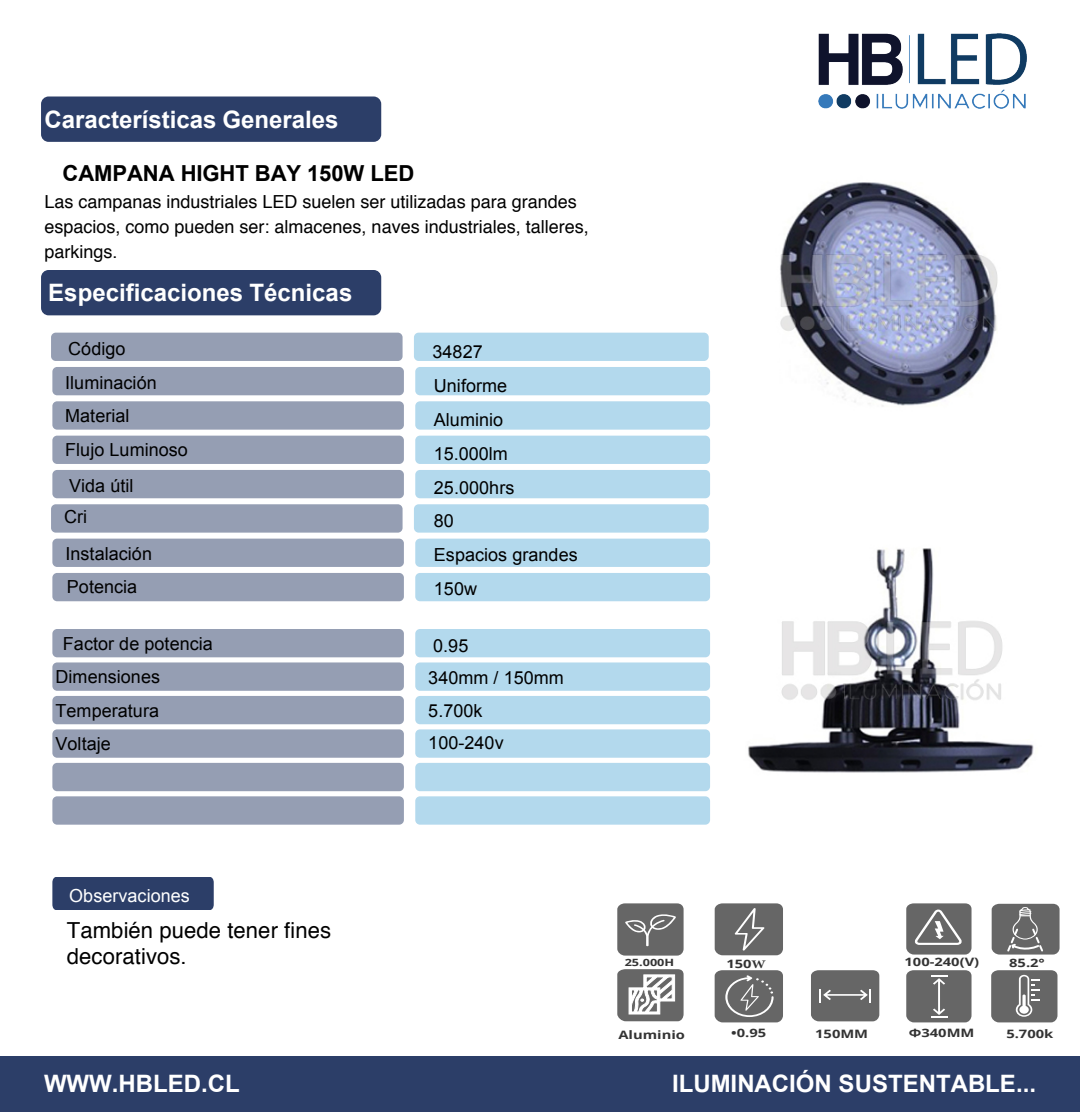
<style>
.page{position:relative;width:1080px;height:1112px;background:#fff}
.page>*{position:absolute;margin:0;border:0;box-sizing:border-box;transform-origin:0 0}
.t1{font:700 24px "Arial";color:#fff}
.t2{font:22px/26.4px "Helvetica";letter-spacing:.005em;color:#000}
.t3{font:700 22px "Arial";letter-spacing:-.005em;color:#000}
.t4{font:18px/33.8px "Arial";letter-spacing:.005em;color:#000}
.t5{font:18px/24.6px "Helvetica";color:#000}
.t6{font:18px "Arial";letter-spacing:.005em;color:#fff}
.t7{font:700 11.6px "Open Sans";color:#333;scale:1.27 1}
.t8{font:700 10px "Open Sans";color:#333;scale:1.27 1}
.s1{font-family:"Minion Pro"}
</style>
<div class="page">
<div style="left:41px;top:97px;width:340px;height:45px;background:#2c3e68;border-radius:8px"></div>
<div style="left:41px;top:270px;width:340px;height:45px;background:#2c3e68;border-radius:8px"></div>
<div style="left:52px;top:763px;width:352px;height:28px;background:#959eb3;border-radius:5px"></div>
<div style="left:415px;top:763px;width:295px;height:28px;background:#b3d9ed;border-radius:5px"></div>
<div style="left:52px;top:401px;width:352px;height:29px;background:#959eb3;border-radius:5px"></div>
<div style="left:415px;top:401px;width:295px;height:29px;background:#b3d9ed;border-radius:5px"></div>
<div style="left:52px;top:367px;width:352px;height:28px;background:#959eb3;border-radius:5px"></div>
<div style="left:415px;top:367px;width:295px;height:28px;background:#b3d9ed;border-radius:5px"></div>
<div style="left:52px;top:470px;width:352px;height:28px;background:#959eb3;border-radius:5px"></div>
<div style="left:415px;top:470px;width:295px;height:28px;background:#b3d9ed;border-radius:5px"></div>
<div style="left:52px;top:539px;width:352px;height:28px;background:#959eb3;border-radius:5px"></div>
<div style="left:415px;top:539px;width:295px;height:28px;background:#b3d9ed;border-radius:5px"></div>
<div style="left:52px;top:573px;width:352px;height:28px;background:#959eb3;border-radius:5px"></div>
<div style="left:415px;top:573px;width:295px;height:28px;background:#b3d9ed;border-radius:5px"></div>
<div style="left:52px;top:436px;width:352px;height:28px;background:#959eb3;border-radius:5px"></div>
<div style="left:415px;top:436px;width:295px;height:28px;background:#b3d9ed;border-radius:5px"></div>
<div style="left:52px;top:696px;width:352px;height:28px;background:#959eb3;border-radius:5px"></div>
<div style="left:415px;top:696px;width:295px;height:28px;background:#b3d9ed;border-radius:5px"></div>
<div style="left:52px;top:729px;width:352px;height:29px;background:#959eb3;border-radius:5px"></div>
<div style="left:415px;top:729px;width:295px;height:29px;background:#b3d9ed;border-radius:5px"></div>
<div style="left:52px;top:796px;width:352px;height:29px;background:#959eb3;border-radius:5px"></div>
<div style="left:415px;top:796px;width:295px;height:29px;background:#b3d9ed;border-radius:5px"></div>
<div style="left:52px;top:629px;width:352px;height:28px;background:#959eb3;border-radius:5px"></div>
<div style="left:415px;top:629px;width:295px;height:28px;background:#b3d9ed;border-radius:5px"></div>
<div style="left:52px;top:662px;width:352px;height:29px;background:#959eb3;border-radius:5px"></div>
<div style="left:415px;top:662px;width:295px;height:29px;background:#b3d9ed;border-radius:5px"></div>
<div style="left:51px;top:333px;width:352px;height:28px;background:#959eb3;border-radius:5px"></div>
<div style="left:414px;top:333px;width:295px;height:28px;background:#b3d9ed;border-radius:5px"></div>
<div style="left:51px;top:504px;width:352px;height:29px;background:#959eb3;border-radius:5px"></div>
<div style="left:414px;top:504px;width:295px;height:29px;background:#b3d9ed;border-radius:5px"></div>
<div style="left:52px;top:877px;width:162px;height:33px;background:#2c3e68"></div>
<div style="left:0;top:1056px;width:1080px;height:56px;background:#2c3e68"></div>
<img style="left:819px;top:34px;width:208px;height:74px">
<img style="left:780px;top:182px;width:218px;height:225px">
<img style="left:748px;top:548px;width:286px;height:225px">
<svg style="left:715px;top:903px;width:68px;height:52px;background:#717171"></svg>
<svg style="left:992px;top:904px;width:68px;height:51px;background:#757575"></svg>
<svg style="left:617px;top:969px;width:67px;height:52px"></svg>
<svg style="left:617px;top:903px;width:67px;height:53px;background:#767676"></svg>
<svg style="left:715px;top:970px;width:68px;height:52px;background:#757575"></svg>
<svg style="left:906px;top:970px;width:66px;height:52px;background:#717171"></svg>
<svg style="left:811px;top:970px;width:68px;height:51px;background:#6f6f6f"></svg>
<svg style="left:906px;top:903px;width:66px;height:52px;background:#7c7c7c"></svg>
<svg style="left:991px;top:970px;width:66px;height:52px;background:#777"></svg>
<h1 class="t1" style="left:45px;top:103px;width:296px">Características Generales</h1>
<p class="t3" style="left:63px;top:159px;width:353px">CAMPANA HIGHT BAY 150W LED</p>
<p class="t5" style="left:45px;top:190px;width:546px">Las campanas industriales LED suelen ser utilizadas para grandes espacios, como pueden ser: almacenes, naves industriales, talleres, parkings.</p>
<h1 class="t1" style="left:48px;top:277px;width:306px">Especificaciones Técnicas</h1>
<p class="t4" style="left:65px;top:332px;width:124px">Código<br>Iluminación<br>Material<br>Flujo Luminoso</p>
<p class="t4" style="left:64px;top:471px;width:71px;line-height:30.8px">Vida útil<br>Cri</p>
<p class="t4" style="left:65px;top:537px;width:88px;line-height:32.8px">Instalación<br>Potencia</p>
<p class="t4" style="left:56px;top:627px;width:159px;text-indent:7px">Factor de potencia<br>Dimensiones<br>Temperatura<br>Voltaje</p>
<p class="t6" style="left:69px;top:884px;width:122px">Observaciones</p>
<p class="t2" style="left:67px;top:917px;width:266px">También puede tener fines decorativos.</p>
<p class="t4" style="left:433px;top:335px;width:147px">34827<br>Uniforme<br>Aluminio<br>15.000lm<br>25.000hrs<br>80<br>Espacios grandes<br>150w</p>
<p class="t4" style="left:428px;top:630px;width:137px;line-height:32.4px">0.95<br>340mm / 150mm<br>5.700k<br>100-240v</p>
<p class="t8" style="left:625px;top:955px;width:41px">25.000H</p>
<p class="t7" style="left:726px;top:956px;width:33px">150<span class="s1">W</span></p>
<p class="t7" style="left:905px;top:953px;width:60px">100-240(V)</p>
<p class="t7" style="left:1009px;top:955px;width:30px">85.2°</p>
<p class="t7" style="left:618px;top:1026px;width:54px">Aluminio</p>
<p class="t7" style="left:731px;top:1024px;width:29px">•0.95</p>
<p class="t7" style="left:909px;top:1025px;width:53px">Φ340MM</p>
<p class="t7" style="left:815px;top:1026px;width:43px">150MM</p>
<p class="t7" style="left:1006px;top:1026px;width:39px">5.700k</p>
<h1 class="t1" style="left:44px;top:1068px;width:197px">WWW.HBLED.CL</h1>
<h1 class="t1" style="left:672px;top:1068px;width:366px">ILUMINACIÓN SUSTENTABLE...</h1>
</div>
